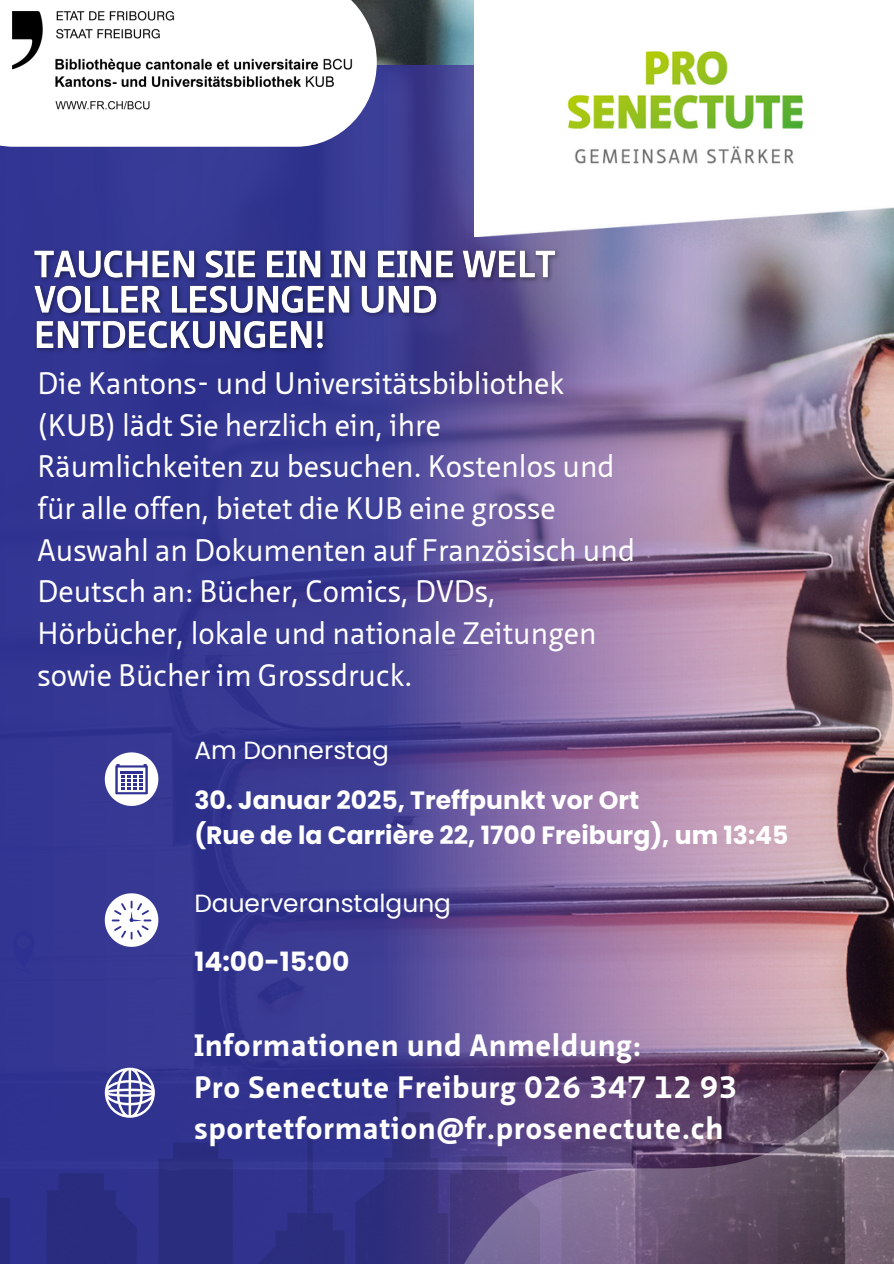
<style>
.page{position:relative;width:894px;height:1264px;background:#fff}
.page>*{position:absolute;margin:0;border:0;box-sizing:border-box;transform-origin:0 0}
.t1{font:30.15px/41.7px "Neue Sans Pro";color:#fff}
.t2{font:700 30px/41.7px "Neue Sans Pro";letter-spacing:.04em;color:#fff}
.t3{font:700 26.55px "Poppins";color:#fff}
.t4{font:700 25.05px/34.8px "Poppins";color:#fff}
.t5{font:24.9px "Poppins";color:#fff}
</style>
<div class="page">
<img style="left:0;top:66px;width:893px;height:1026px">
<svg style="left:0;top:1092px;width:385px;height:171px"></svg>
<svg style="left:105px;top:752px;width:53px;height:54px"></svg>
<svg style="left:105px;top:893px;width:53px;height:53px"></svg>
<svg style="left:13px;top:931px;width:21px;height:42px"></svg>
<svg style="left:105px;top:1067px;width:50px;height:50px"></svg>
<svg style="left:0;top:0;width:376px;height:147px"></svg>
<svg style="left:385px;top:942px;width:508px;height:321px"></svg>
<img style="left:13px;top:12px;width:340px;height:101px">
<img style="left:475px;top:51px;width:418px;height:185px">
<img style="left:27px;top:243px;width:539px;height:116px">
<h3 class="t1" style="left:38px;top:365px;width:599px">Die Kantons- und Universitätsbibliothek (KUB) lädt Sie herzlich ein, ihre Räumlichkeiten zu besuchen. Kostenlos und für alle offen, bietet die KUB eine grosse Auswahl an Dokumenten auf Französisch und Deutsch an: Bücher, Comics, DVDs, Hörbücher, lokale und nationale Zeitungen sowie Bücher im Grossdruck.</h3>
<h4 class="t5" style="left:194px;top:733px;width:196px">Am Donnerstag</h4>
<p class="t4" style="left:194px;top:783px;width:595px">30. Januar 2025, Treffpunkt vor Ort<br>(Rue de la Carrière 22, 1700 Freiburg), um 13:45</p>
<p class="t5" style="left:194px;top:886px;width:258px">Dauerveranstalgung</p>
<h4 class="t3" style="left:194px;top:942px;width:156px">14:00-15:00</h4>
<p class="t2" style="left:194px;top:1027px;width:544px">Informationen und Anmeldung:<br>Pro Senectute Freiburg 026 347 12 93 sportetformation@fr.prosenectute.ch</p>
</div>
